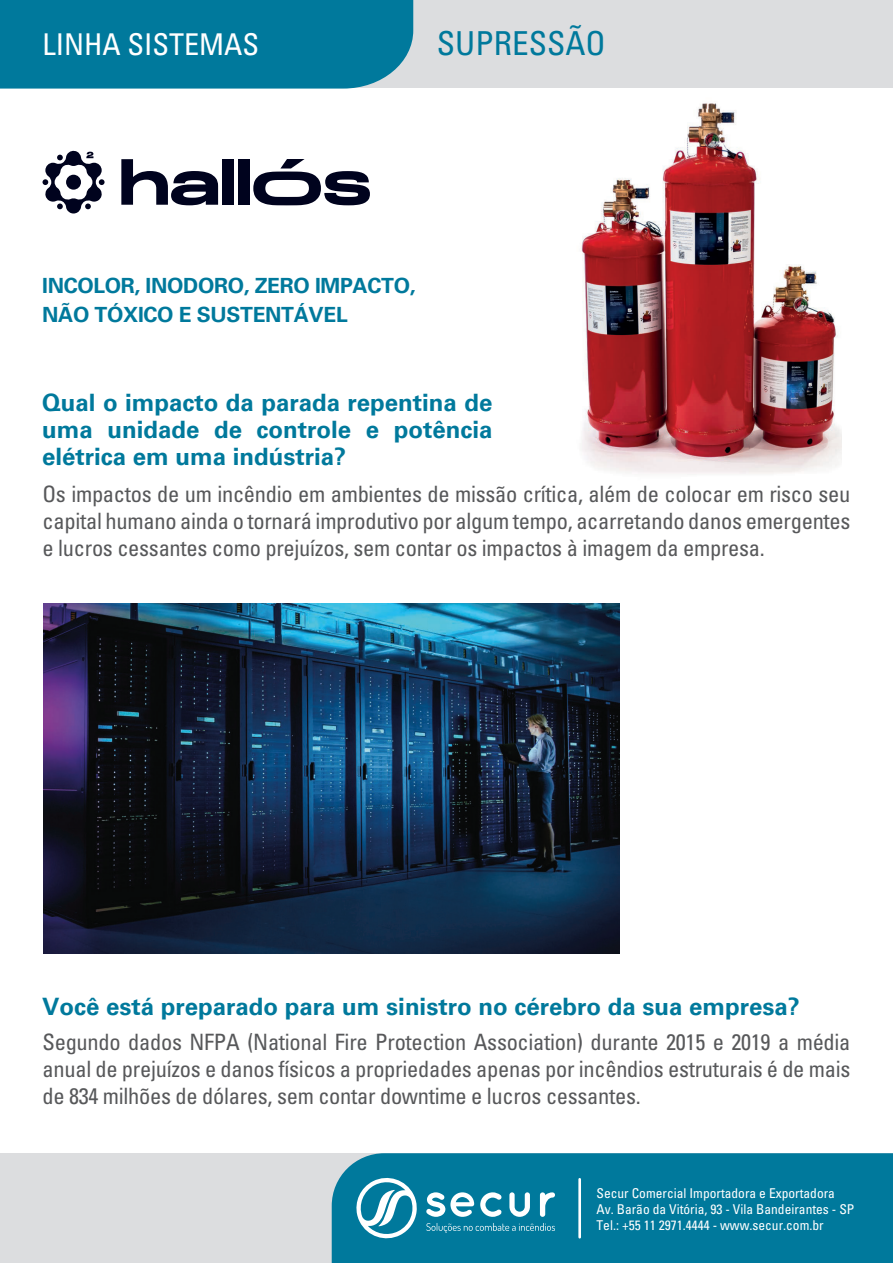
<style>
.page{position:relative;width:893px;height:1263px;background:#fff}
.page>*{position:absolute;margin:0;border:0;box-sizing:border-box;transform-origin:0 0}
.t1{font:condensed 33px "Univers";color:#00799c}
.t2{font:condensed 30px "Univers";color:#fff}
.t3{font:700 24px/27px "Univers";color:#00799c;text-align:justify}
.t4{font:condensed 22.5px/27px "Univers";letter-spacing:-.015em;color:#57585a;text-align:justify}
.t5{font:700 21px/28.5px "Univers";letter-spacing:-.015em;color:#00799c}
.t6{font:condensed 13.5px/16.2px "Univers";color:#fff}
</style>
<div class="page">
<img style="left:581px;top:103px;width:260px;height:371px">
<div style="left:0;top:1153px;width:893px;height:110px;background:#dcdddf"></div>
<div style="left:332px;top:1153px;width:561px;height:110px;background:#00799c"></div>
<svg style="left:354px;top:1174px;width:63px;height:68px;background:#4ea2ba"></svg>
<svg style="left:426px;top:1192px;width:129px;height:25px;background:#67afc4"></svg>
<svg style="left:426px;top:1223px;width:129px;height:10px"></svg>
<hr style="left:578px;top:1179px;width:3px;height:58px;background:#fff">
<div style="left:0;top:0;width:893px;height:88px;background:#dcdddf"></div>
<div style="left:0;top:0;width:413px;height:89px;background:#00799c"></div>
<svg style="left:121px;top:159px;width:97px;height:46px"></svg>
<div style="left:222px;top:159px;width:12px;height:46px;background:#00031e"></div>
<div style="left:238px;top:159px;width:12px;height:46px;background:#00031e"></div>
<svg style="left:253px;top:159px;width:117px;height:46px"></svg>
<svg style="left:43px;top:150px;width:62px;height:63px"></svg>
<img style="left:44px;top:604px;width:575px;height:349px">
<h2 class="t2" style="left:43px;top:26px;width:218px">LINHA SISTEMAS</h2>
<h1 class="t1" style="left:437px;top:23px;width:170px">SUPRESSÃO</h1>
<p class="t5" style="left:42px;top:271px;width:375px">INCOLOR, INODORO, ZERO IMPACTO,<br>NÃO TÓXICO E SUSTENTÁVEL</p>
<p class="t3" style="left:42px;top:389px;width:452px">Qual o impacto da parada repentina de uma unidade de controle e potência elétrica em uma indústria?</p>
<p class="t4" style="left:43px;top:479px;width:809px">Os impactos de um incêndio em ambientes de missão crítica, além de colocar em risco seu capital humano ainda o tornará improdutivo por algum tempo, acarretando danos emergentes e lucros cessantes como prejuízos, sem contar os impactos à imagem da empresa.</p>
<p class="t3" style="left:42px;top:993px;width:759px">Você está preparado para um sinistro no cérebro da sua empresa?</p>
<p class="t4" style="left:43px;top:1028px;width:809px">Segundo dados NFPA (National Fire Protection Association) durante 2015 e 2019 a média anual de prejuízos e danos físicos a propriedades apenas por incêndios estruturais é de mais de 834 milhões de dólares, sem contar downtime e lucros cessantes.</p>
<p class="t6" style="left:596px;top:1184px;width:259px">Secur Comercial Importadora e Exportadora<br>Av. Barão da Vitória, 93 - Vila Bandeirantes - SP<br>Tel.: +55 11 2971.4444 - www.secur.com.br</p>
</div>
